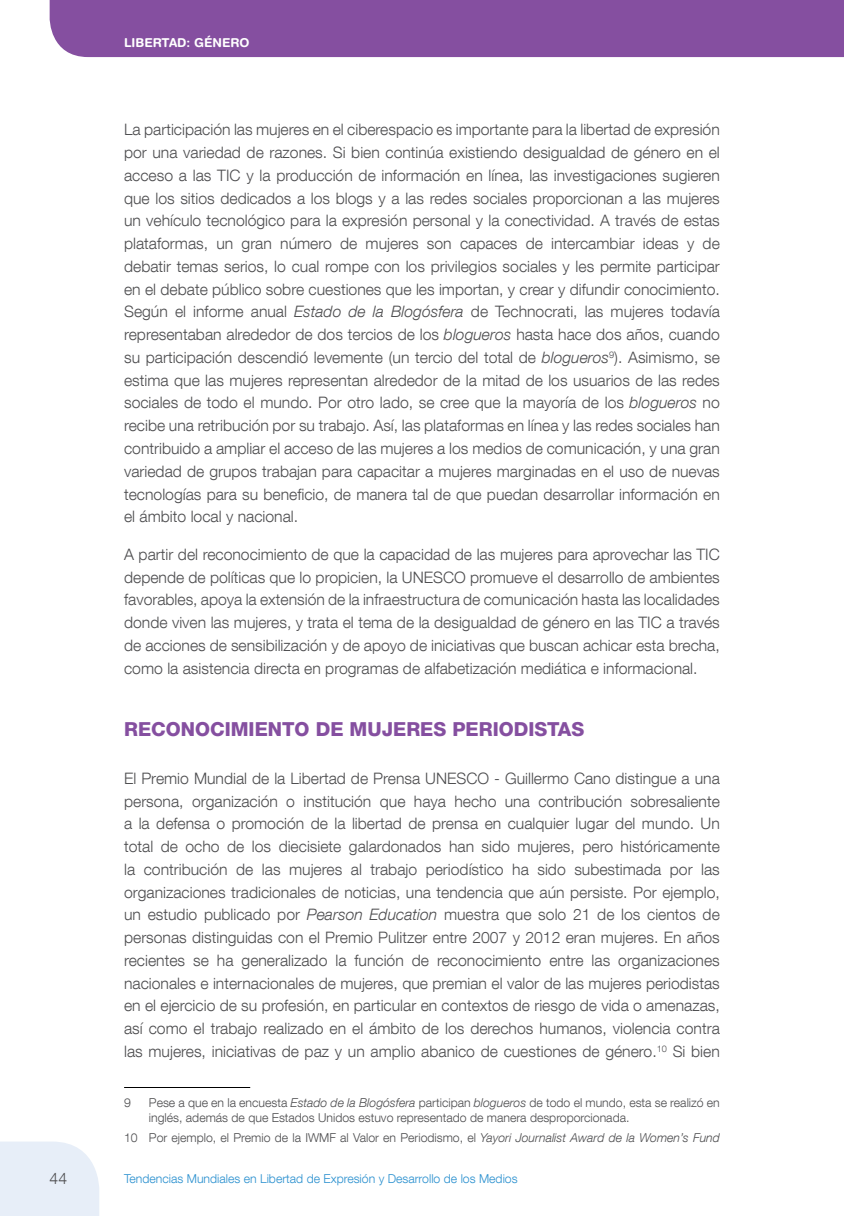
<style>
.page{position:relative;width:844px;height:1216px;background:#fff}
.page>*{position:absolute;margin:0;border:0;box-sizing:border-box;transform-origin:0 0}
.Titre_3{font:800 19.25px "Helvetica Neue LT Com";color:#854fa0}
.texte_courant{font:300 15.75px/22.8px "Helvetica Neue LT Com";color:#4d4d4f;text-align:justify}
.notes_bas_de_page{font:300 12.25px/14.7px "Helvetica Neue LT Com";color:#4d4d4f}
.t1{font:300 12.25px "Helvetica Neue LT Com";color:#2a90cf}
.t2{font:700 12.25px "Helvetica Rounded LT Std";color:#fff}
.s1{font-style:italic}
</style>
<div class="page">
<div style="left:50px;top:0;width:793px;height:57px;background:#854fa0"></div>
<svg style="left:0;top:1141px;width:99px;height:74px"></svg>
<hr style="left:124px;top:1087px;width:126px;height:1px;background:#000">
<p class="t2" style="left:124px;top:35px;width:127px">LIBERTAD: GÉNERO</p>
<p class="texte_courant" style="left:124px;top:118px;width:597px">La participación las mujeres en el ciberespacio es importante para la libertad de expresión por una variedad de razones. Si bien continúa existiendo desigualdad de género en el acceso a las TIC y la producción de información en línea, las investigaciones sugieren que los sitios dedicados a los blogs y a las redes sociales proporcionan a las mujeres un vehículo tecnológico para la expresión personal y la conectividad. A través de estas plataformas, un gran número de mujeres son capaces de intercambiar ideas y de debatir temas serios, lo cual rompe con los privilegios sociales y les permite participar en el debate público sobre cuestiones que les importan, y crear y difundir conocimiento.<br>Según el informe anual <span class="s1">Estado de la Blogósfera</span> de Technocrati, las mujeres todavía representaban alrededor de dos tercios de los <span class="s1">blogueros</span> hasta hace dos años, cuando su participación descendió levemente (un tercio del total de <span class="s1">blogueros</span><sup>9</sup>). Asimismo, se estima que las mujeres representan alrededor de la mitad de los usuarios de las redes sociales de todo el mundo. Por otro lado, se cree que la mayoría de los <span class="s1">blogueros</span> no recibe una retribución por su trabajo. Así, las plataformas en línea y las redes sociales han contribuido a ampliar el acceso de las mujeres a los medios de comunicación, y una gran variedad de grupos trabajan para capacitar a mujeres marginadas en el uso de nuevas tecnologías para su beneficio, de manera tal de que puedan desarrollar información en el ámbito local y nacional.</p>
<p class="texte_courant" style="left:124px;top:542px;width:597px">A partir del reconocimiento de que la capacidad de las mujeres para aprovechar las TIC depende de políticas que lo propicien, la UNESCO promueve el desarrollo de ambientes favorables, apoya la extensión de la infraestructura de comunicación hasta las localidades donde viven las mujeres, y trata el tema de la desigualdad de género en las TIC a través de acciones de sensibilización y de apoyo de iniciativas que buscan achicar esta brecha, como la asistencia directa en programas de alfabetización mediática e informacional.</p>
<p class="Titre_3" style="left:124px;top:718px;width:461px">RECONOCIMIENTO DE MUJERES PERIODISTAS</p>
<p class="texte_courant" style="left:124px;top:766px;width:597px">El Premio Mundial de la Libertad de Prensa UNESCO - Guillermo Cano distingue a una persona, organización o institución que haya hecho una contribución sobresaliente a la defensa o promoción de la libertad de prensa en cualquier lugar del mundo. Un total de ocho de los diecisiete galardonados han sido mujeres, pero históricamente la contribución de las mujeres al trabajo periodístico ha sido subestimada por las organizaciones tradicionales de noticias, una tendencia que aún persiste. Por ejemplo, un estudio publicado por <span class="s1">Pearson Education</span> muestra que solo 21 de los cientos de personas distinguidas con el Premio Pulitzer entre 2007 y 2012 eran mujeres. En años recientes se ha generalizado la función de reconocimiento entre las organizaciones nacionales e internacionales de mujeres, que premian el valor de las mujeres periodistas en el ejercicio de su profesión, en particular en contextos de riesgo de vida o amenazas, así como el trabajo realizado en el ámbito de los derechos humanos, violencia contra las mujeres, iniciativas de paz y un amplio abanico de cuestiones de género.<sup>10</sup> Si bien</p>
<p class="notes_bas_de_page" style="left:124px;top:1095px;width:8px">9</p>
<p class="notes_bas_de_page" style="left:149px;top:1095px;width:572px">Pese a que en la encuesta <span class="s1">Estado de la Blogósfera</span> participan <span class="s1">blogueros</span> de todo el mundo, esta se realizó en inglés, además de que Estados Unidos estuvo representado de manera desproporcionada.</p>
<p class="notes_bas_de_page" style="left:124px;top:1129px;width:597px">10 Por ejemplo, el Premio de la IWMF al Valor en Periodismo, el <span class="s1">Yayori Journalist Award de la Women’s Fund</span></p>
<p class="texte_courant" style="left:50px;top:1166px;width:19px">44</p>
<p class="t1" style="left:124px;top:1171px;width:395px">Tendencias Mundiales en Libertad de Expresión y Desarrollo de los Medios</p>
</div>
